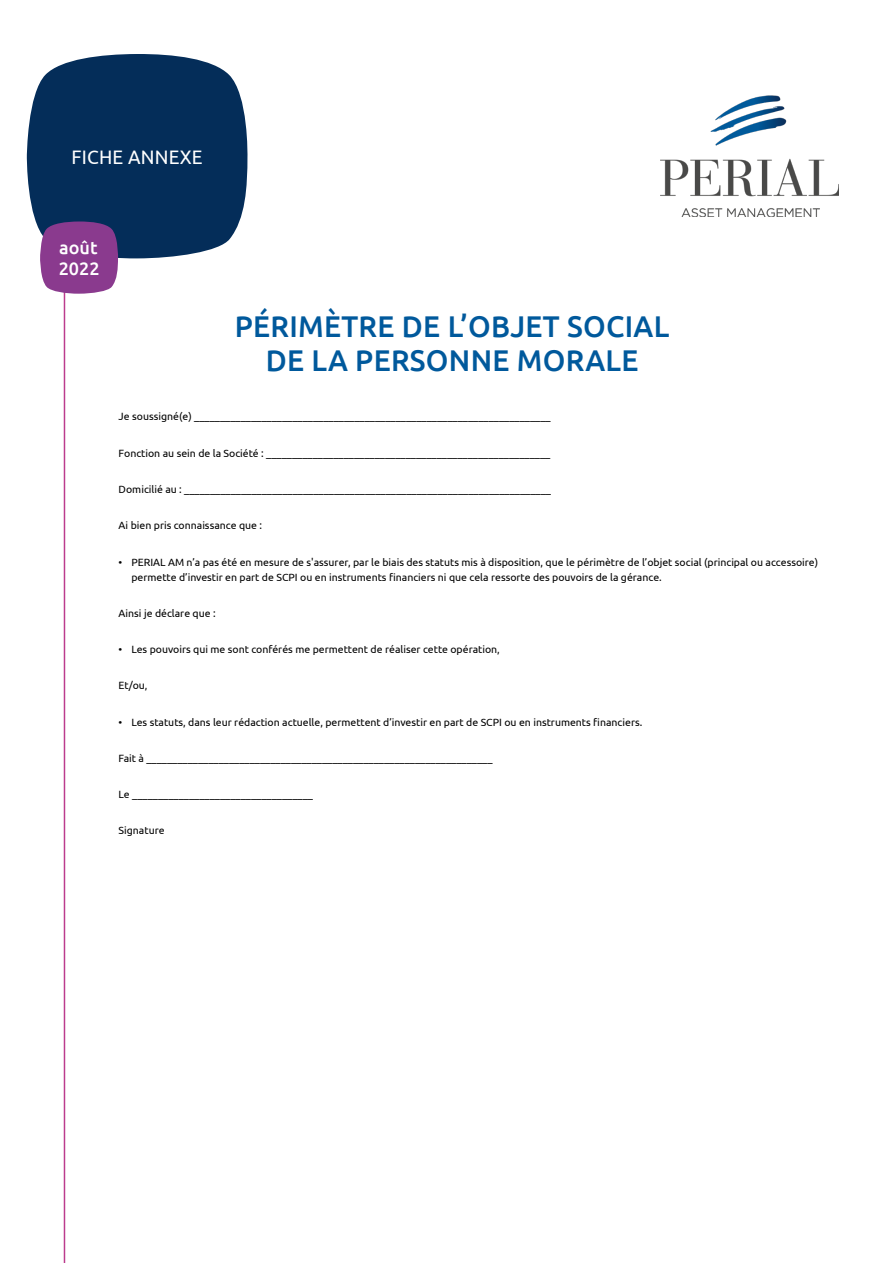
<style>
.page{position:relative;width:893px;height:1263px;background:#fff}
.page>*{position:absolute;margin:0;border:0;box-sizing:border-box;transform-origin:0 0}
.t1{font:500 30px/34.5px "Ubuntu";letter-spacing:.01em;color:#00599c;text-align:center}
.t2{font:19.5px "Ubuntu";letter-spacing:.01em;color:#fff}
.t3{font:500 18px "Ubuntu";color:#fff}
.t4{font:10.5px/15px "Ubuntu";color:#000}
</style>
<div class="page">
<hr style="left:64px;top:91px;width:1px;height:1172px;background:#bc3c8e">
<svg style="left:26px;top:54px;width:222px;height:205px;background:#1f446b"></svg>
<svg style="left:40px;top:221px;width:78px;height:73px;background:#894592"></svg>
<img style="left:660px;top:96px;width:179px;height:121px">
<p class="t2" style="left:72px;top:145px;width:132px">FICHE ANNEXE</p>
<p class="t3" style="left:59px;top:236px;width:40px">août</p>
<p class="t3" style="left:59px;top:258px;width:42px">2022</p>
<p class="t1" style="left:235px;top:308px;width:436px">PÉRIMÈTRE DE L’OBJET SOCIAL<br>DE LA PERSONNE MORALE</p>
<p class="t4" style="left:119px;top:409px;width:433px">Je soussigné(e) _____________________________________________________________________</p>
<p class="t4" style="left:119px;top:445px;width:433px">Fonction au sein de la Société : _______________________________________________________</p>
<p class="t4" style="left:119px;top:481px;width:434px">Domicilié au : _______________________________________________________________________</p>
<p class="t4" style="left:119px;top:518px;width:145px">Ai bien pris connaissance que :</p>
<p class="t4" style="left:131px;top:554px;width:688px;text-indent:-13px">• PERIAL AM n’a pas été en mesure de s'assurer, par le biais des statuts mis à disposition, que le périmètre de l’objet social (principal ou accessoire) permette d’investir en part de SCPI ou en instruments financiers ni que cela ressorte des pouvoirs de la gérance.</p>
<p class="t4" style="left:119px;top:605px;width:99px">Ainsi je déclare que :</p>
<p class="t4" style="left:119px;top:641px;width:383px">• Les pouvoirs qui me sont conférés me permettent de réaliser cette opération,</p>
<p class="t4" style="left:119px;top:678px;width:30px">Et/ou,</p>
<p class="t4" style="left:119px;top:714px;width:525px">• Les statuts, dans leur rédaction actuelle, permettent d’investir en part de SCPI ou en instruments financiers.</p>
<p class="t4" style="left:119px;top:750px;width:375px">Fait à ___________________________________________________________________</p>
<p class="t4" style="left:119px;top:786px;width:196px">Le ___________________________________</p>
<p class="t4" style="left:119px;top:823px;width:47px">Signature</p>
</div>
